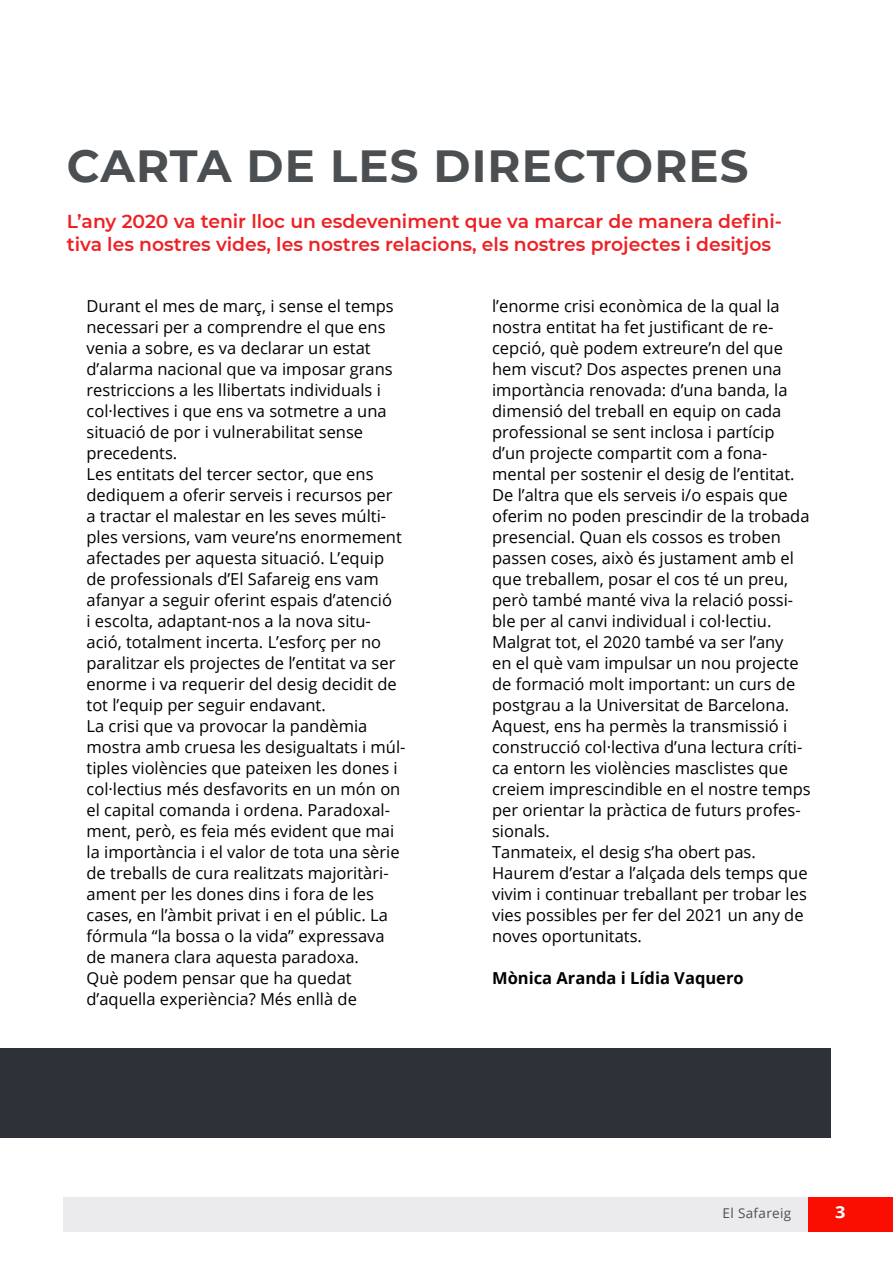
<style>
.page{position:relative;width:893px;height:1263px;background:#fff}
.page>*{position:absolute;margin:0;border:0;box-sizing:border-box;transform-origin:0 0}
.t1{font:700 45px "Montserrat";letter-spacing:.025em;color:#4c4f51}
.t2{font:600 18.75px/22.5px "Montserrat";color:#ed2124}
.t3{font:16.5px/21px "Open Sans";color:#000}
.t4{font:700 16.5px "Open Sans";color:#000}
.t5{font:700 16.5px "Open Sans";color:#fff;scale:1.1 1}
.t6{font:13.5px "Open Sans";letter-spacing:.025em;color:#4c4f51}
</style>
<div class="page">
<div style="left:0;top:1048px;width:831px;height:90px;background:#2e3138"></div>
<div style="left:808px;top:1197px;width:85px;height:34px;background:#f90e01"></div>
<div style="left:64px;top:1197px;width:744px;height:34px;background:#ebebed"></div>
<h1 class="t1" style="left:67px;top:134px;width:683px">CARTA DE LES DIRECTORES</h1>
<p class="t2" style="left:67px;top:210px;width:717px">L’any 2020 va tenir lloc un esdeveniment que va marcar de manera defini&shy;tiva les nostres vides, les nostres relacions, els nostres projectes i desitjos</p>
<p class="t3" style="left:87px;top:295px;width:320px">Durant el mes de març, i sense el temps necessari per a comprendre el que ens venia a sobre, es va declarar un estat d’alarma nacional que va imposar grans restriccions a les llibertats individuals i col·lectives i que ens va sotmetre a una situació de por i vulnerabilitat sense precedents.<br>Les entitats del tercer sector, que ens dediquem a oferir serveis i recursos per a tractar el malestar en les seves múlti&shy;ples versions, vam veure’ns enormement afectades per aquesta situació. L’equip de professionals d’El Safareig ens vam afanyar a seguir oferint espais d’atenció<br>i escolta, adaptant-nos a la nova situ&shy;ació, totalment incerta. L’esforç per no paralitzar els projectes de l’entitat va ser enorme i va requerir del desig decidit de tot l’equip per seguir endavant.<br>La crisi que va provocar la pandèmia mostra amb cruesa les desigualtats i múl&shy;tiples violències que pateixen les dones i col·lectius més desfavorits en un món on el capital comanda i ordena. Paradoxal&shy;ment, però, es feia més evident que mai la importància i el valor de tota una sèrie de treballs de cura realitzats majoritàri&shy;ament per les dones dins i fora de les cases, en l’àmbit privat i en el públic. La fórmula “la bossa o la vida” expressava de manera clara aquesta paradoxa.<br>Què podem pensar que ha quedat d’aquella experiència? Més enllà de</p>
<p class="t3" style="left:492px;top:295px;width:320px">l’enorme crisi econòmica de la qual la nostra entitat ha fet justificant de re&shy;cepció, què podem extreure’n del que hem viscut? Dos aspectes prenen una importància renovada: d’una banda, la dimensió del treball en equip on cada professional se sent inclosa i partícip d’un projecte compartit com a fona&shy;mental per sostenir el desig de l’entitat.<br>De l’altra que els serveis i/o espais que oferim no poden prescindir de la trobada presencial. Quan els cossos es troben passen coses, això és justament amb el que treballem, posar el cos té un preu, però també manté viva la relació possi&shy;ble per al canvi individual i col·lectiu.<br>Malgrat tot, el 2020 també va ser l’any<br>en el què vam impulsar un nou projecte de formació molt important: un curs de postgrau a la Universitat de Barcelona.<br>Aquest, ens ha permès la transmissió i construcció col·lectiva d’una lectura críti&shy;ca entorn les violències masclistes que creiem imprescindible en el nostre temps per orientar la pràctica de futurs profes&shy;sionals.<br>Tanmateix, el desig s’ha obert pas.<br>Haurem d’estar a l’alçada dels temps que vivim i continuar treballant per trobar les vies possibles per fer del 2021 un any de noves oportunitats.</p>
<p class="t4" style="left:492px;top:967px;width:253px">Mònica Aranda i Lídia Vaquero</p>
<p class="t6" style="left:723px;top:1204px;width:70px">El Safareig</p>
<p class="t5" style="left:835px;top:1200px;width:11px">3</p>
</div>
